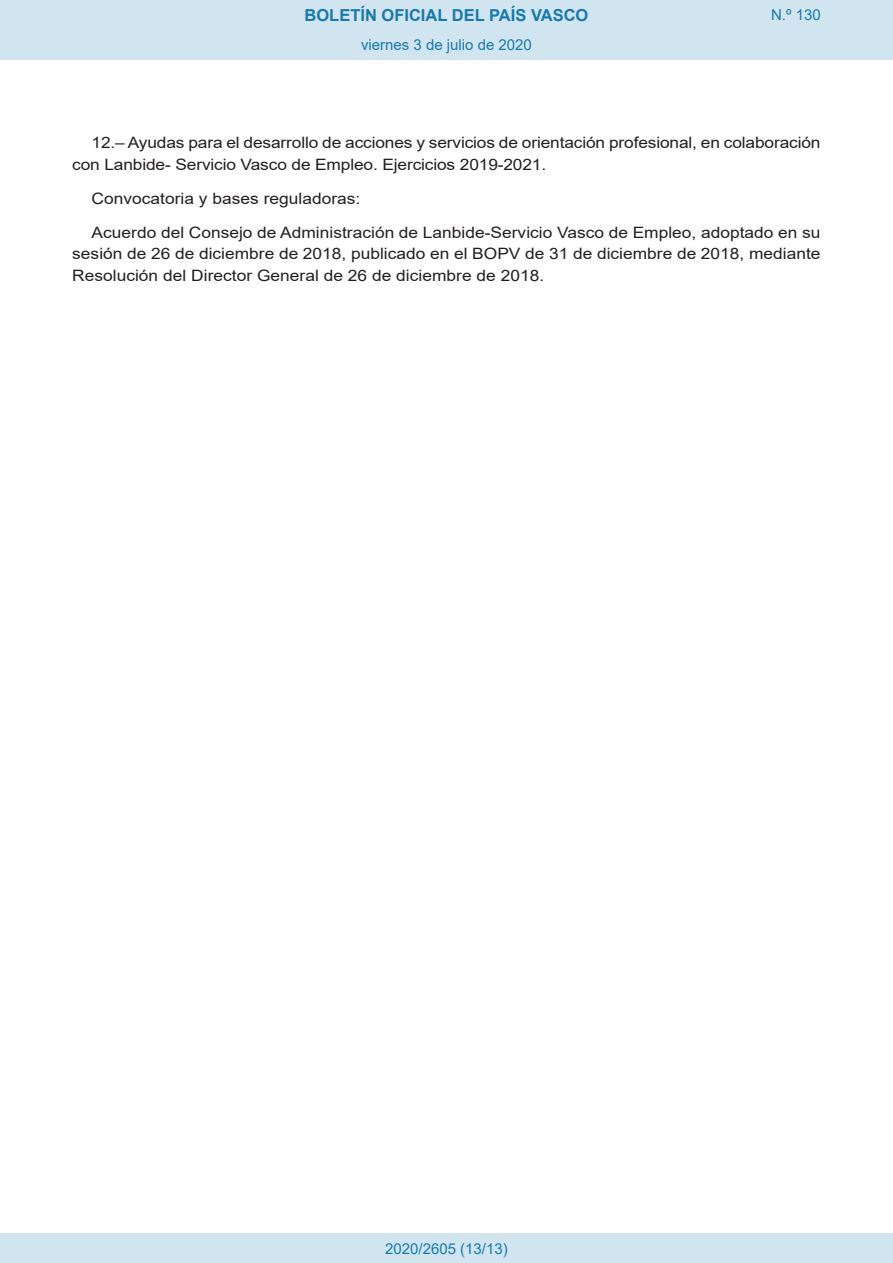
<style>
.page{position:relative;width:893px;height:1263px;background:#fff}
.page>*{position:absolute;margin:0;border:0;box-sizing:border-box;transform-origin:0 0}
.t1{font:700 16.5px "Arial";color:#1879ad}
.BOPVDetalle{font:15.6px/21.5px "Arial";letter-spacing:-.01em;color:#231f20;scale:1.11 1}
.Paginacion_Centro{font:15px "Arial";color:#1879ad}
</style>
<div class="page">
<div style="left:0;top:0;width:893px;height:60px;background:#d0e5f0"></div>
<div style="left:0;top:1233px;width:893px;height:30px;background:#d0e5f0"></div>
<p class="t1" style="left:305px;top:3px;width:285px">BOLETÍN OFICIAL DEL PAÍS VASCO</p>
<p class="Paginacion_Centro" style="left:361px;top:35px;width:172px">viernes 3 de julio de 2020</p>
<p class="Paginacion_Centro" style="left:771px;top:5px;width:51px">N.º 130</p>
<p class="BOPVDetalle" style="left:72px;top:132px;width:676px;text-indent:19px">12.– Ayudas para el desarrollo de acciones y servicios de orientación profesional, en colaboración con Lanbide- Servicio Vasco de Empleo. Ejercicios 2019-2021.</p>
<p class="BOPVDetalle" style="left:92px;top:187px;width:244px">Convocatoria y bases reguladoras:</p>
<p class="BOPVDetalle" style="left:72px;top:222px;width:676px;text-align:justify;text-indent:19px">Acuerdo del Consejo de Administración de Lanbide-Servicio Vasco de Empleo, adoptado en su sesión de 26 de diciembre de 2018, publicado en el BOPV de 31 de diciembre de 2018, mediante Resolución del Director General de 26 de diciembre de 2018.</p>
<p class="Paginacion_Centro" style="left:385px;top:1238px;width:124px">2020/2605 (13/13)</p>
</div>
